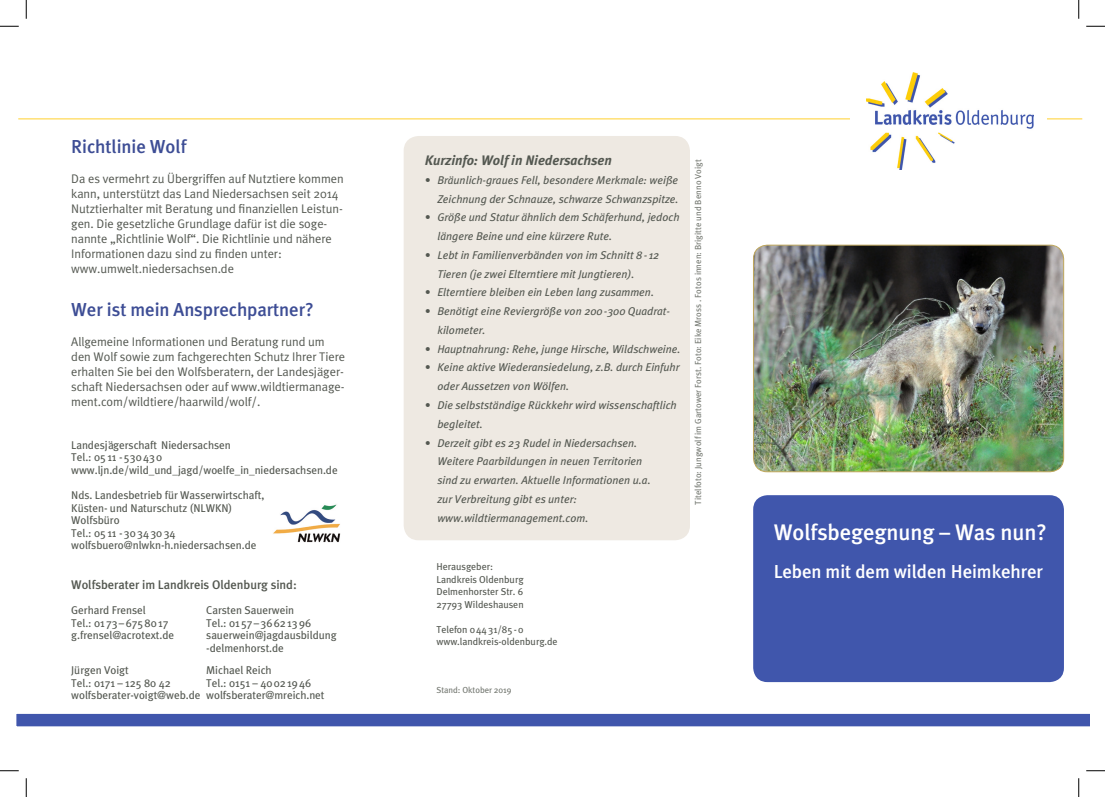
<style>
.page{position:relative;width:1105px;height:797px;background:#fff}
.page>*{position:absolute;margin:0;border:0;box-sizing:border-box;transform-origin:0 0}
.t1{font:500 22.5px "Meta Plus";letter-spacing:-.005em;color:#fff}
.t2{font:500 18.75px "Meta Plus";letter-spacing:-.005em;color:#3d4d95}
.t3{font:500 18.75px "Meta Plus";letter-spacing:-.005em;color:#fff}
.t4{font:italic 700 13.75px "Meta Plus";letter-spacing:-.005em;color:#545851}
.t5{font:12.5px/15px "Meta Plus Normal";letter-spacing:-.005em;color:#545851}
.t6{font:500 12.5px "Meta Plus";letter-spacing:-.005em;color:#545851}
.t7{font:italic 11.25px/18.8px "Meta Plus";color:#545851}
.t8{font:11.25px/12.5px "Meta Plus";letter-spacing:-.005em;color:#545851}
.t9{font:10px/12.5px "Meta Plus";letter-spacing:-.005em;color:#545851}
.t10{font:8.75px "Meta Plus";color:#747871}
</style>
<div class="page">
<div style="left:753px;top:495px;width:311px;height:187px;background:#4056ac;border-radius:14px"></div>
<img style="left:753px;top:245px;width:311px;height:227px">
<div style="left:753px;top:245px;width:311px;height:227px;border:1px solid #bfa75b;border-radius:14px"></div>
<div style="left:404px;top:136px;width:286px;height:404px;background:#eee9e2;border-radius:15px"></div>
<svg style="left:16px;top:713px;width:1073px;height:14px;background:#5568b5"></svg>
<hr style="left:18px;top:118px;width:1064px;height:1px;background:#ffda57">
<div style="left:850px;top:70px;width:196px;height:102px;background:#fff"></div>
<img style="left:866px;top:73px;width:167px;height:97px">
<img style="left:273px;top:504px;width:67px;height:38px">
<svg style="left:0;top:25px;width:19px;height:2px"></svg>
<svg style="left:1086px;top:25px;width:19px;height:2px"></svg>
<svg style="left:0;top:770px;width:19px;height:1px"></svg>
<svg style="left:1086px;top:770px;width:19px;height:1px"></svg>
<svg style="left:25px;top:0;width:2px;height:19px"></svg>
<svg style="left:25px;top:778px;width:2px;height:19px"></svg>
<svg style="left:1078px;top:0;width:1px;height:19px"></svg>
<svg style="left:1078px;top:778px;width:1px;height:19px"></svg>
<h2 class="t2" style="left:71px;top:135px;width:117px">Richtlinie Wolf</h2>
<p class="t5" style="left:71px;top:171px;width:274px">Da es vermehrt zu Übergriffen auf Nutztiere kommen kann, unterstützt das Land Niedersachsen seit 2014<br>Nutztierhalter mit Beratung und finanziellen Leistun&shy;gen. Die gesetzliche Grundlage dafür ist die soge&shy;nannte „Richtlinie Wolf“. Die Richtlinie und nähere Informationen dazu sind zu finden unter: www.umwelt.niedersachsen.de</p>
<h2 class="t2" style="left:71px;top:299px;width:244px">Wer ist mein Ansprechpartner?</h2>
<p class="t5" style="left:71px;top:334px;width:275px">Allgemeine Informationen und Beratung rund um den Wolf sowie zum fachgerechten Schutz Ihrer Tiere erhalten Sie bei den Wolfsberatern, der Landesjäger&shy;schaft Niedersachsen oder auf www.wildtiermanage&shy;ment.com/wildtiere/haarwild/wolf/.</p>
<p class="t8" style="left:71px;top:438px;width:268px">Landesjägerschaft Niedersachsen<br>Tel.: 0511 -530430 www.ljn.de/wild_und_jagd/woelfe_in_niedersachsen.de</p>
<p class="t8" style="left:71px;top:488px;width:195px">Nds. Landesbetrieb für Wasserwirtschaft,<br>Küsten- und Naturschutz (NLWKN)<br>Wolfsbüro<br>Tel.: 0511 -30343034 wolfsbuero@nlwkn-h.niedersachsen.de</p>
<p class="t6" style="left:71px;top:577px;width:227px">Wolfsberater im Landkreis Oldenburg sind:</p>
<p class="t8" style="left:71px;top:603px;width:76px">Gerhard Frensel</p>
<p class="t8" style="left:206px;top:603px;width:89px">Carsten Sauerwein</p>
<p class="t8" style="left:71px;top:616px;width:99px">Tel.: 0173–6758017</p>
<p class="t8" style="left:206px;top:616px;width:106px">Tel.: 0157–36621396</p>
<p class="t8" style="left:71px;top:628px;width:105px">g.frensel@acrotext.de</p>
<p class="t8" style="left:206px;top:628px;width:132px">sauerwein@jagdausbildung -delmenhorst.de</p>
<p class="t8" style="left:71px;top:663px;width:59px">Jürgen Voigt</p>
<p class="t8" style="left:206px;top:663px;width:67px">Michael Reich</p>
<p class="t8" style="left:71px;top:676px;width:101px">Tel.: 0171 – 125 80 42</p>
<p class="t8" style="left:71px;top:676px;width:255px;text-indent:135px">Tel.: 0151 – 40021946 wolfsberater-voigt@web.de wolfsberater@mreich.net</p>
<p class="t4" style="left:425px;top:152px;width:189px">Kurzinfo: Wolf in Niedersachsen</p>
<p class="t7" style="left:425px;top:170px;width:255px;text-align:right">• Bräunlich-graues Fell, besondere Merkmale: weiße<br>Zeichnung der Schnauze, schwarze Schwanzspitze.</p>
<p class="t7" style="left:437px;top:208px;width:244px;text-indent:-12px">• Größe und Statur ähnlich dem Schäferhund, jedoch längere Beine und eine kürzere Rute.</p>
<p class="t7" style="left:437px;top:245px;width:223px;text-indent:-12px">• Lebt in Familienverbänden von im Schnitt 8- 12<br>Tieren (je zwei Elterntiere mit Jungtieren).</p>
<p class="t7" style="left:425px;top:283px;width:231px">• Elterntiere bleiben ein Leben lang zusammen.</p>
<p class="t7" style="left:437px;top:302px;width:234px;text-indent:-12px">• Benötigt eine Reviergröße von 200-300 Quadrat&shy;kilometer.</p>
<p class="t7" style="left:425px;top:339px;width:257px">• Hauptnahrung: Rehe, junge Hirsche, Wildschweine.</p>
<p class="t7" style="left:437px;top:358px;width:244px;text-indent:-12px">• Keine aktive Wiederansiedelung, z.B. durch Einfuhr oder Aussetzen von Wölfen.</p>
<p class="t7" style="left:437px;top:395px;width:241px;text-indent:-12px">• Die selbstständige Rückkehr wird wissenschaftlich begleitet.</p>
<p class="t7" style="left:437px;top:433px;width:215px;text-indent:-12px">• Derzeit gibt es 23 Rudel in Niedersachsen.<br>Weitere Paarbildungen in neuen Territorien sind zu erwarten. Aktuelle Informationen u.a. zur Verbreitung gibt es unter: www.wildtiermanagement.com.</p>
<p class="t10" style="left:693px;top:504px;width:347px;rotate:-90deg">Titelfoto: Jungwolf im Gartower Forst. Foto: Eike Mross . Fotos innen: Brigitte und Benno Voigt</p>
<p class="t9" style="left:436px;top:560px;width:89px">Herausgeber:<br>Landkreis Oldenburg<br>Delmenhorster Str. 6<br>27793 Wildeshausen</p>
<p class="t9" style="left:436px;top:623px;width:123px">Telefon 04431/85-0 www.landkreis-oldenburg.de</p>
<p class="t10" style="left:436px;top:684px;width:77px">Stand: Oktober 2019</p>
<h1 class="t1" style="left:774px;top:519px;width:275px">Wolfsbegegnung – Was nun?</h1>
<h2 class="t3" style="left:774px;top:560px;width:271px">Leben mit dem wilden Heimkehrer</h2>
</div>
